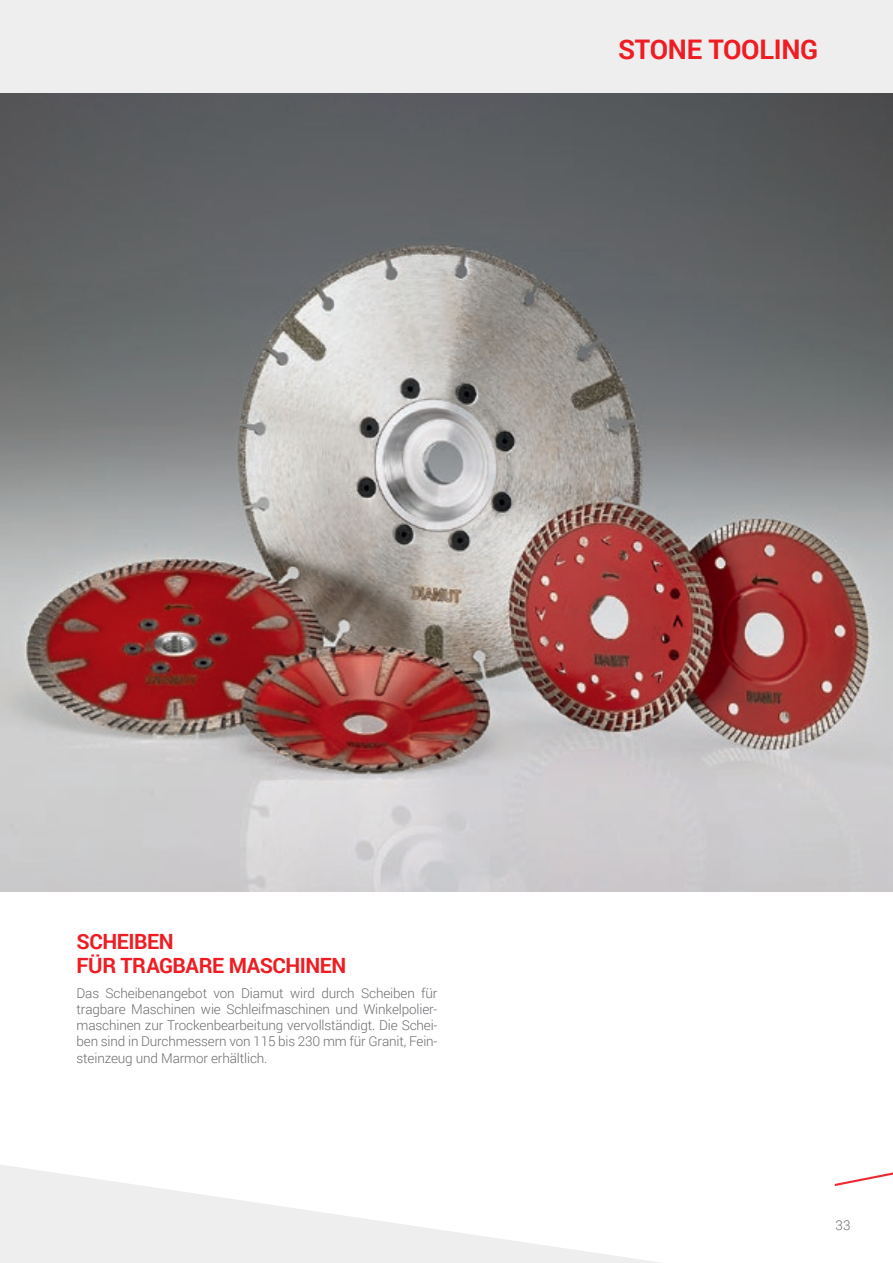
<style>
.page{position:relative;width:893px;height:1263px;background:#fff}
.page>*{position:absolute;margin:0;border:0;box-sizing:border-box;transform-origin:0 0}
.t1{font:700 27px "Roboto";letter-spacing:-.01em;color:#ee1d23}
.t2{font:700 21px/24px "Roboto";letter-spacing:-.02em;color:#ee1d23}
.t3{font:300 13.5px/16.2px "Roboto";letter-spacing:-.01em;color:#6c6d70;text-align:justify}
</style>
<div class="page">
<svg style="left:0;top:1165px;width:660px;height:98px;fill:#eeeeef"></svg>
<div style="left:0;top:0;width:893px;height:94px;background:#eeeeef"></div>
<img style="left:0;top:94px;width:893px;height:798px">
<svg style="left:835px;top:1172px;width:58px;height:14px"></svg>
<p class="t1" style="left:618px;top:30px;width:202px">STONE TOOLING</p>
<p class="t2" style="left:77px;top:929px;width:271px">SCHEIBEN<br>FÜR TRAGBARE MASCHINEN</p>
<p class="t3" style="left:77px;top:984px;width:363px">Das Scheibenangebot von Diamut wird durch Scheiben für tragbare Maschinen wie Schleifmaschinen und Winkelpolier&shy;maschinen zur Trockenbearbeitung vervollständigt. Die Schei&shy;ben sind in Durchmessern von 115 bis 230 mm für Granit, Fein&shy;steinzeug und Marmor erhältlich.</p>
<p class="t3" style="left:836px;top:1216px;width:16px">33</p>
</div>
